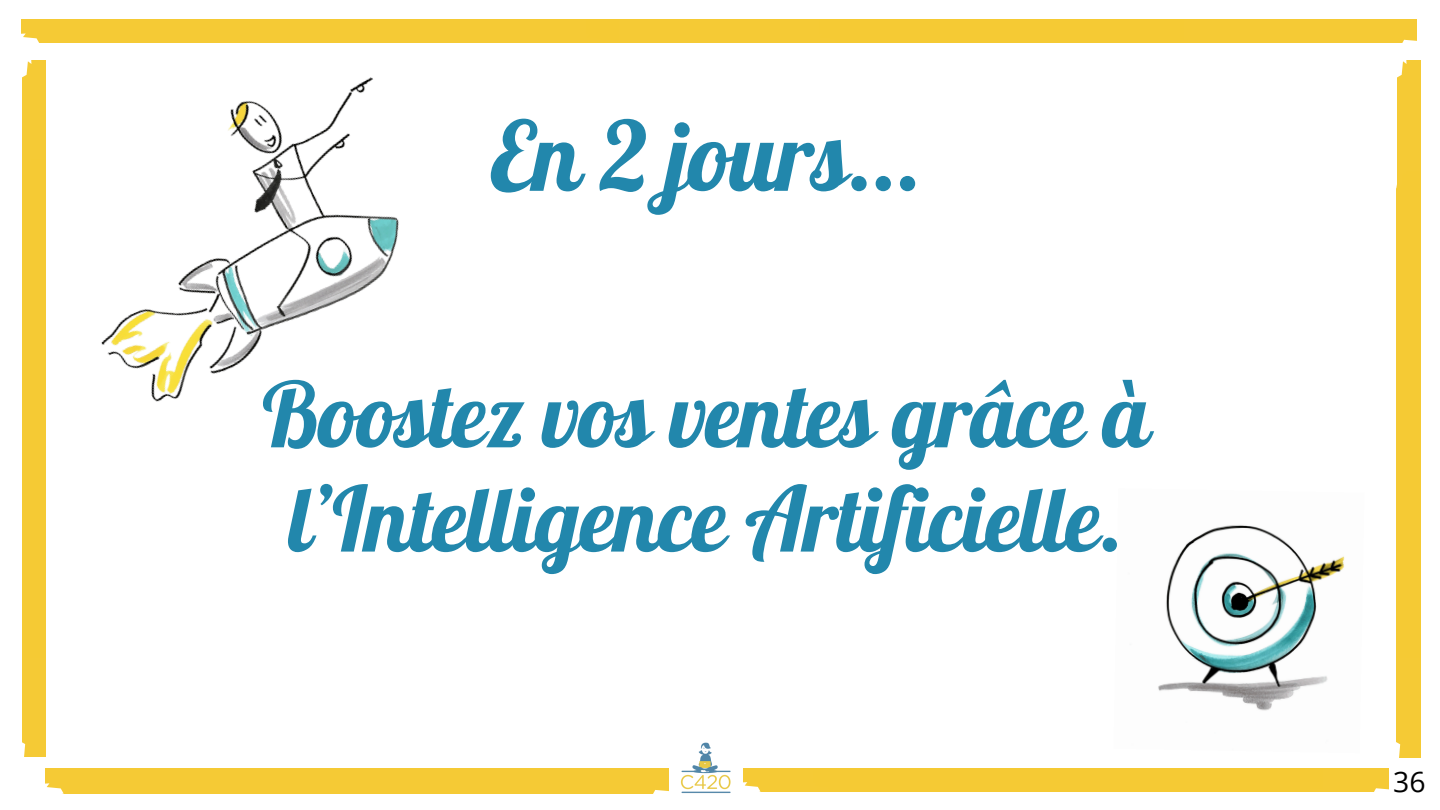
<style>
.page{position:relative;width:1440px;height:810px;background:#fff}
.page>*{position:absolute;margin:0;border:0;box-sizing:border-box;transform-origin:0 0}
.t1{font:96px "Lobster";letter-spacing:-.01em;color:#2287ac}
.t2{font:90px/104.2px "Lobster";letter-spacing:-.01em;color:#2287ac}
.t3{font:28.3px "Open Sans";color:#000}
</style>
<div class="page">
<img style="left:680px;top:742px;width:64px;height:51px">
<div style="left:520px;top:20px;width:897px;height:23px;background:#f5ca35"></div>
<div style="left:22px;top:488px;width:23px;height:269px;background:#f5ca34"></div>
<div style="left:45px;top:769px;width:624px;height:25px;background:#f5ca35"></div>
<div style="left:744px;top:769px;width:644px;height:22px;background:#f5ca34"></div>
<div style="left:1397px;top:60px;width:24px;height:697px;background:#f5ca34"></div>
<img style="left:1158px;top:525px;width:187px;height:186px">
<img style="left:22px;top:20px;width:498px;height:468px">
<p class="t1" style="left:490px;top:95px;width:434px">En 2 jours...</p>
<p class="t2" style="left:262px;top:361px;width:890px">Boostez vos ventes grâce à l’Intelligence Artificielle.</p>
<p class="t3" style="left:1393px;top:761px;width:34px">36</p>
</div>
